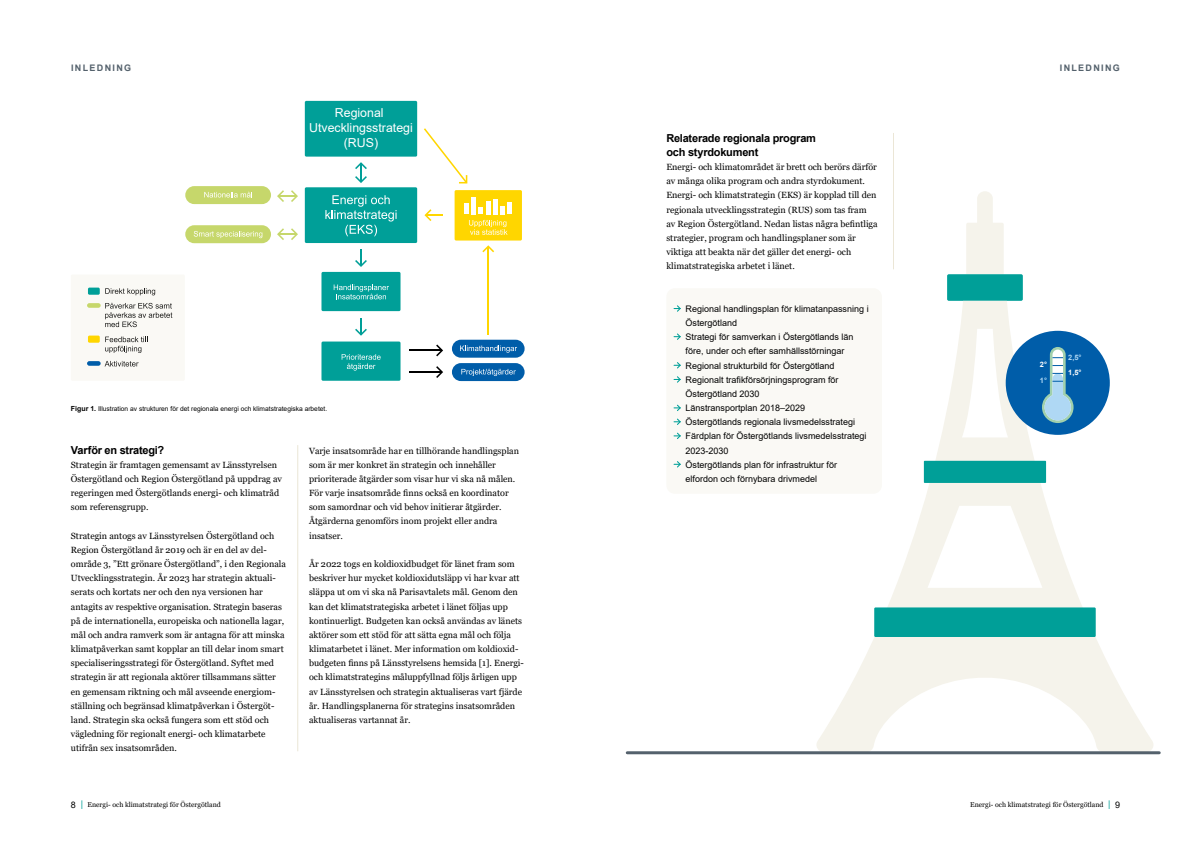
<style>
.page{position:relative;width:1191px;height:842px;background:#fff}
.page>*{position:absolute;margin:0;border:0;box-sizing:border-box;transform-origin:0 0}
.t1{font:12.4px/14.8px "Arial";color:#fff;text-align:center}
.Löptext__normal{font:700 11px/14.2px "Arial";letter-spacing:-.02em;color:#000}
.Mellanrubrik{font:700 11px "Arial";letter-spacing:-.02em;color:#000}
.Löptext__normal-2{font:9px/14.2px "Georgia";color:#000}
.Punktlista{font:9px "Arial";color:#000}
.Mellanrubrik-2{font:9px/14.2px "Georgia";color:#000}
.Mellanrubrik-3{font:700 9px "Arial";letter-spacing:.15em;color:#54616c}
.t2{font:700 7.4px/16.1px "Arial";color:#fff}
.t3{font:700 7.4px "Arial";color:#afd8f4}
.t4{font:7px "Georgia";color:#000}
.Figurtext{font:6.7px "Arial";color:#000}
.s1{font-weight:700;font-size:7px}
.s2{color:#afd8f4}
.s3{font-family:"Arial";font-size:9px}
.s4{font-family:"Arial";font-size:9px;color:#009f98}
</style>
<div class="page">
<div style="left:977px;top:191px;width:15px;height:62px;background:#f5f3eb;border-radius:8px"></div>
<div style="left:966px;top:223px;width:37px;height:51px;background:#f5f3eb"></div>
<div style="left:947px;top:274px;width:75px;height:27px;background:#009f98;border-radius:2px"></div>
<svg style="left:816px;top:301px;width:337px;height:450px"></svg>
<div style="left:874px;top:607px;width:221px;height:30px;background:#009f98"></div>
<div style="left:924px;top:461px;width:122px;height:22px;background:#009f98"></div>
<div style="left:1005px;top:331px;width:104px;height:104px;background:#005da9;border-radius:50%"></div>
<svg style="left:1042px;top:347px;width:31px;height:76px"></svg>
<hr style="left:297px;top:445px;width:1px;height:306px;background:#ebe6d6">
<hr style="left:893px;top:133px;width:1px;height:136px;background:#ebe6d6">
<div style="left:666px;top:288px;width:216px;height:206px;background:#faf9f5;border-radius:9px"></div>
<svg style="left:674px;top:305px;width:6px;height:7px"></svg>
<svg style="left:674px;top:362px;width:6px;height:7px"></svg>
<svg style="left:674px;top:376px;width:6px;height:7px"></svg>
<svg style="left:674px;top:405px;width:6px;height:6px"></svg>
<svg style="left:674px;top:418px;width:6px;height:7px"></svg>
<svg style="left:674px;top:333px;width:6px;height:7px"></svg>
<svg style="left:674px;top:461px;width:6px;height:7px"></svg>
<svg style="left:674px;top:433px;width:6px;height:6px"></svg>
<hr style="left:627px;top:751px;width:532px;height:3px;background:#54616c">
<div style="left:71px;top:274px;width:114px;height:107px;background:#faf9f5;border-radius:2px"></div>
<div style="left:88px;top:288px;width:12px;height:7px;background:#009f98;border-radius:2px"></div>
<div style="left:88px;top:336px;width:12px;height:7px;background:#ffd600;border-radius:2px"></div>
<svg style="left:105px;top:288px;width:50px;height:7px"></svg>
<svg style="left:105px;top:337px;width:43px;height:16px"></svg>
<div style="left:87px;top:361px;width:14px;height:5px;background:#005da9;border-radius:2px"></div>
<svg style="left:105px;top:303px;width:67px;height:24px"></svg>
<div style="left:87px;top:303px;width:14px;height:5px;background:#c6d76b;border-radius:2px"></div>
<svg style="left:105px;top:361px;width:34px;height:5px"></svg>
<div style="left:454px;top:190px;width:68px;height:51px;background:#ffd600;border-radius:2px"></div>
<div style="left:321px;top:272px;width:79px;height:39px;background:#009f98;border-radius:2px"></div>
<svg style="left:334px;top:284px;width:55px;height:15px"></svg>
<div style="left:321px;top:341px;width:79px;height:40px;background:#009f98;border-radius:2px"></div>
<div style="left:452px;top:340px;width:72px;height:18px;background:#005da9;border-radius:9px"></div>
<div style="left:452px;top:363px;width:72px;height:18px;background:#005da9;border-radius:9px"></div>
<svg style="left:342px;top:354px;width:39px;height:17px"></svg>
<svg style="left:460px;top:345px;width:57px;height:8px"></svg>
<div style="left:185px;top:186px;width:86px;height:18px;background:#c6d76b;border-radius:9px"></div>
<svg style="left:204px;top:192px;width:48px;height:6px"></svg>
<div style="left:185px;top:225px;width:86px;height:18px;background:#c6d76b;border-radius:9px"></div>
<svg style="left:194px;top:231px;width:68px;height:7px"></svg>
<svg style="left:469px;top:220px;width:38px;height:15px"></svg>
<svg style="left:461px;top:369px;width:55px;height:7px"></svg>
<div style="left:305px;top:187px;width:112px;height:56px;background:#009f98;border-radius:2px"></div>
<svg style="left:325px;top:195px;width:71px;height:41px"></svg>
<svg style="left:355px;top:162px;width:12px;height:21px"></svg>
<svg style="left:277px;top:190px;width:21px;height:12px"></svg>
<svg style="left:277px;top:228px;width:21px;height:12px"></svg>
<svg style="left:355px;top:249px;width:12px;height:18px"></svg>
<svg style="left:424px;top:209px;width:18px;height:12px"></svg>
<svg style="left:355px;top:318px;width:12px;height:18px"></svg>
<svg style="left:436px;top:344px;width:7px;height:12px"></svg>
<hr style="left:409px;top:350px;width:32px;height:1px;background:#000">
<svg style="left:482px;top:245px;width:12px;height:7px"></svg>
<hr style="left:487px;top:247px;width:2px;height:87px;background:#ffd600">
<svg style="left:436px;top:366px;width:7px;height:12px"></svg>
<hr style="left:409px;top:371px;width:32px;height:2px;background:#000">
<div style="left:464px;top:204px;width:5px;height:10px;background:#fff"></div>
<div style="left:471px;top:197px;width:5px;height:17px;background:#fff"></div>
<svg style="left:479px;top:208px;width:4px;height:6px"></svg>
<hr style="left:486px;top:201px;width:4px;height:13px;background:#fff">
<hr style="left:493px;top:199px;width:4px;height:15px;background:#fff">
<svg style="left:500px;top:206px;width:4px;height:8px"></svg>
<div style="left:507px;top:202px;width:5px;height:12px;background:#fff"></div>
<div style="left:305px;top:101px;width:112px;height:56px;background:#009f98;border-radius:2px"></div>
<svg style="left:424px;top:128px;width:44px;height:56px"></svg>
<p class="Mellanrubrik-3" style="left:71px;top:61px;width:62px">INLEDNING</p>
<p class="Mellanrubrik-3" style="left:1059px;top:61px;width:62px">INLEDNING</p>
<p class="t1" style="left:309px;top:105px;width:105px">Regional<br>Utvecklingsstrategi (RUS)</p>
<p class="Figurtext" style="left:71px;top:404px;width:258px"><span class="s1">Figur 1.</span> Illustration av strukturen för det regionala energi och klimatstrategiska arbetet.</p>
<p class="Mellanrubrik" style="left:71px;top:442px;width:95px">Varför en strategi?</p>
<p class="Mellanrubrik-2" style="left:71px;top:458px;width:213px">Strategin är framtagen gemensamt av Länsstyrelsen Östergötland och Region Östergötland på uppdrag av regeringen med Östergötlands energi- och klimatråd som referensgrupp.</p>
<p class="Löptext__normal-2" style="left:71px;top:529px;width:217px">Strategin antogs av Länsstyrelsen Östergötland och Region Östergötland år 2019 och är en del av del&shy;område 3, ”Ett grönare Östergötland”, i den Regionala Utvecklingsstrategin. År 2023 har strategin aktuali&shy;serats och kortats ner och den nya versionen har antagits av respektive organisation. Strategin baseras på de internationella, europeiska och nationella lagar, mål och andra ramverk som är antagna för att minska klimatpåverkan samt kopplar an till delar inom smart specialiseringsstrategi för Östergötland. Syftet med strategin är att regionala aktörer tillsammans sätter en gemensam riktning och mål avseende energiom&shy;ställning och begränsad klimatpåverkan i Östergöt&shy;land. Strategin ska också fungera som ett stöd och vägledning för regionalt energi- och klimatarbete utifrån sex insatsområden.</p>
<p class="Löptext__normal-2" style="left:309px;top:444px;width:211px">Varje insatsområde har en tillhörande handlingsplan som är mer konkret än strategin och innehåller prioriterade åtgärder som visar hur vi ska nå målen.<br>För varje insatsområde finns också en koordinator som samordnar och vid behov initierar åtgärder.<br>Åtgärderna genomförs inom projekt eller andra insatser.</p>
<p class="Löptext__normal-2" style="left:309px;top:557px;width:216px">År 2022 togs en koldioxidbudget för länet fram som beskriver hur mycket koldioxidutsläpp vi har kvar att släppa ut om vi ska nå Parisavtalets mål. Genom den kan det klimatstrategiska arbetet i länet följas upp kontinuerligt. Budgeten kan också användas av länets aktörer som ett stöd för att sätta egna mål och följa klimatarbetet i länet. Mer information om koldioxid&shy;budgeten finns på Länsstyrelsens hemsida [1]. Energi&shy;och klimatstrategins måluppfyllnad följs årligen upp av Länsstyrelsen och strategin aktualiseras vart fjärde år. Handlingsplanerna för strategins insatsområden aktualiseras vartannat år.</p>
<p class="Löptext__normal" style="left:666px;top:131px;width:151px">Relaterade regionala program och styrdokument</p>
<p class="Löptext__normal-2" style="left:666px;top:160px;width:213px">Energi- och klimatområdet är brett och berörs därför av många olika program och andra styrdokument.<br>Energi- och klimatstrategin (EKS) är kopplad till den regionala utvecklingsstrategin (RUS) som tas fram av Region Östergötland. Nedan listas några befintliga strategier, program och handlingsplaner som är viktiga att beakta när det gäller det energi- och klimatstrategiska arbetet i länet.</p>
<p class="Punktlista" style="left:685px;top:302px;width:185px">Regional handlingsplan för klimatanpassning i</p>
<p class="Punktlista" style="left:685px;top:317px;width:53px">Östergötland</p>
<p class="Punktlista" style="left:685px;top:331px;width:170px">Strategi för samverkan i Östergötlands län</p>
<p class="Punktlista" style="left:685px;top:345px;width:161px">före, under och efter samhällsstörningar</p>
<p class="Punktlista" style="left:685px;top:359px;width:151px">Regional strukturbild för Östergötland</p>
<p class="Punktlista" style="left:685px;top:373px;width:155px">Regionalt trafikförsörjningsprogram för</p>
<p class="Punktlista" style="left:685px;top:387px;width:76px">Östergötland 2030</p>
<p class="Punktlista" style="left:685px;top:402px;width:121px">Länstransportplan 2018–2029</p>
<p class="Punktlista" style="left:685px;top:416px;width:171px">Östergötlands regionala livsmedelsstrategi</p>
<p class="Punktlista" style="left:685px;top:430px;width:183px">Färdplan för Östergötlands livsmedelsstrategi</p>
<p class="Punktlista" style="left:685px;top:444px;width:45px">2023-2030</p>
<p class="Punktlista" style="left:685px;top:458px;width:153px">Östergötlands plan för infrastruktur för</p>
<p class="Punktlista" style="left:685px;top:473px;width:133px">elfordon och förnybara drivmedel</p>
<p class="t3" style="left:1068px;top:352px;width:15px">2,5°</p>
<p class="t2" style="left:1040px;top:357px;width:9px">2°<br><span class="s2">1°</span></p>
<p class="t2" style="left:1068px;top:365px;width:15px">1,5°</p>
<p class="t4" style="left:71px;top:800px;width:152px"><span class="s3">8</span> <span class="s4">|</span> Energi- och klimatstrategi för Östergötland</p>
<p class="t4" style="left:970px;top:800px;width:151px">Energi- och klimatstrategi för Östergötland <span class="s4">|</span> <span class="s3">9</span></p>
</div>
